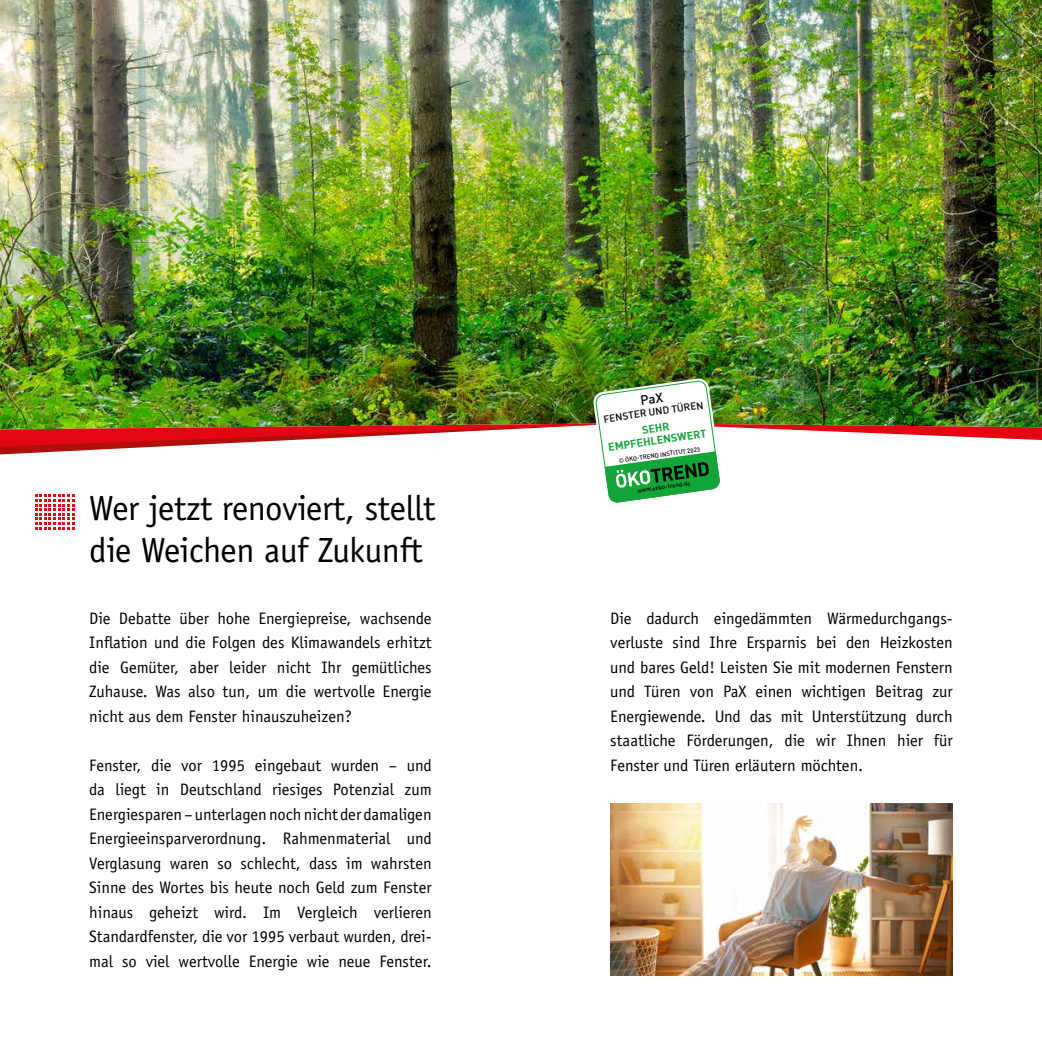
<style>
.page{position:relative;width:1042px;height:1042px;background:#fff}
.page>*{position:absolute;margin:0;border:0;box-sizing:border-box;transform-origin:0 0}
.t1{font:35px/42px "Officina Sans Std";letter-spacing:-.01em;color:#000}
.t2{font:16.62px/24.5px "Officina Sans Std";color:#000;text-align:justify}
.t3{font:700 10.85px/12.2px "DIN";color:#13a538;text-align:center}
.t4{font:500 9.97px "DIN";color:#000}
.t5{font:500 6.12px "DIN";color:#000}
</style>
<div class="page">
<img style="left:0;top:0;width:1042px;height:378px">
<img style="left:610px;top:804px;width:342px;height:171px">
<img style="left:0;top:378px;width:1042px;height:151px">
<h1 class="t1" style="left:89px;top:487px;width:348px">Wer jetzt renoviert, stellt die Weichen auf Zukunft</h1>
<p class="t2" style="left:89px;top:606px;width:344px">Die Debatte über hohe Energiepreise, wachsende Inflation und die Folgen des Klimawandels erhitzt die Gemüter, aber leider nicht Ihr gemütliches Zuhause. Was also tun, um die wertvolle Energie nicht aus dem Fenster hinauszuheizen?</p>
<p class="t2" style="left:89px;top:753px;width:344px">Fenster, die vor 1995 eingebaut wurden – und da liegt in Deutschland riesiges Potenzial zum Energiesparen – unterlagen noch nicht der damaligen Energieeinsparverordnung. Rahmenmaterial und Verglasung waren so schlecht, dass im wahrsten Sinne des Wortes bis heute noch Geld zum Fenster hinaus geheizt wird. Im Vergleich verlieren Standardfenster, die vor 1995 verbaut wurden, drei&shy;mal so viel wertvolle Energie wie neue Fenster.</p>
<p class="t4" style="left:603px;top:413px;width:102px;rotate:-8deg">FENSTER UND TÜREN</p>
<p class="t3" style="left:606px;top:428px;width:101px;rotate:-8deg">SEHR<br>EMPFEHLENSWERT</p>
<p class="t5" style="left:618px;top:456px;width:84px;rotate:-8deg">© ÖKO-TREND INSTITUT 2023</p>
<p class="t5" style="left:637px;top:486px;width:55px;rotate:-8deg">www.oeko-trend.de</p>
<p class="t2" style="left:610px;top:606px;width:344px">Die dadurch eingedämmten Wärmedurchgangs&shy;verluste sind Ihre Ersparnis bei den Heizkosten und bares Geld! Leisten Sie mit modernen Fenstern und Türen von PaX einen wichtigen Beitrag zur Energiewende. Und das mit Unterstützung durch staatliche Förderungen, die wir Ihnen hier für Fenster und Türen erläutern möchten.</p>
</div>
